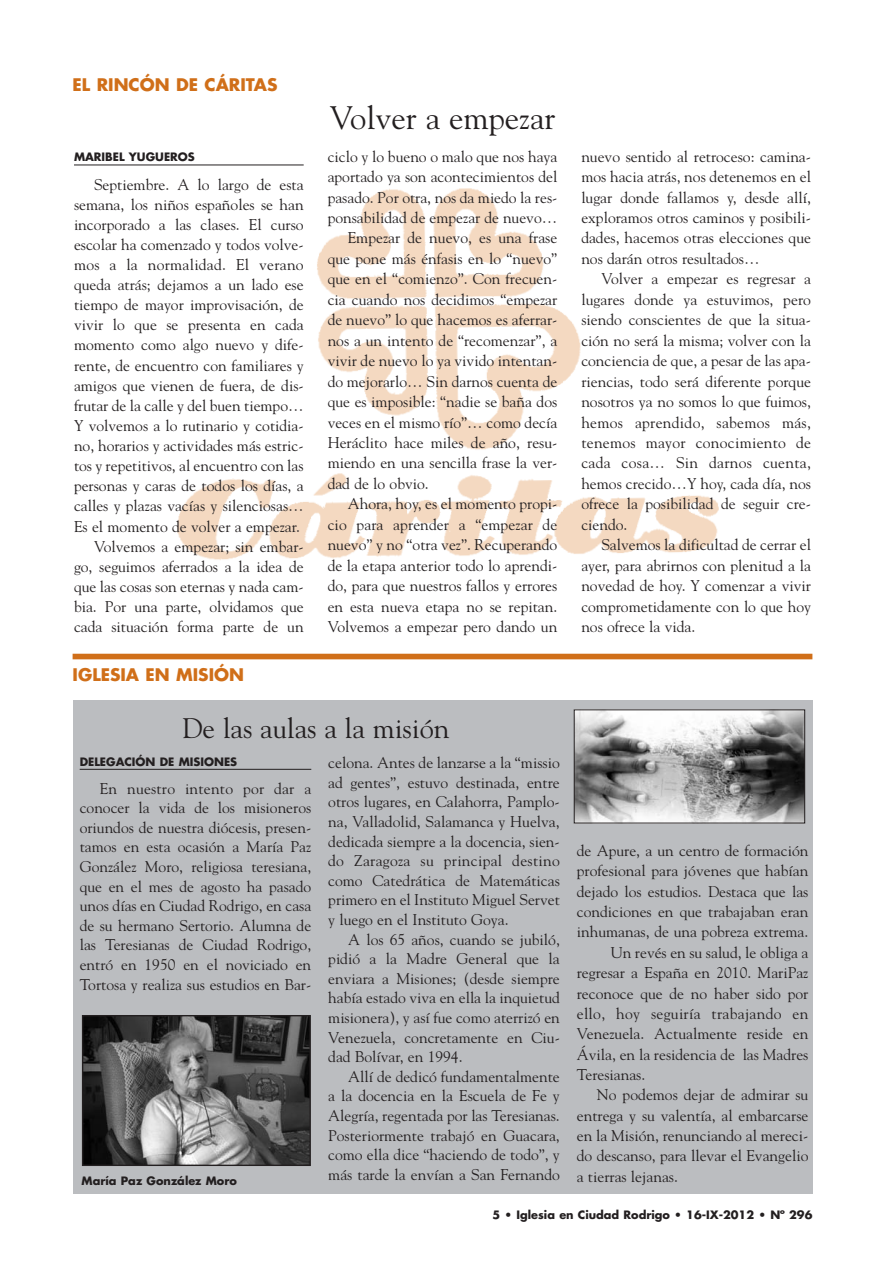
<style>
.page{position:relative;width:893px;height:1263px;background:#fff}
.page>*{position:absolute;margin:0;border:0;box-sizing:border-box;transform-origin:0 0}
.t1{font:32.4px "Goudy";color:#231f20}
.t2{font:28.2px "Goudy";color:#231f20}
.t3{font:700 16.95px "Futura";color:#d06f19}
.t4{font:15.45px/19.6px "Goudy";color:#231f20;text-align:justify}
.t5{font:15.45px "Goudy";letter-spacing:.02em;color:#231f20}
.t6{font:700 11.25px "Futura";color:#231f20}
</style>
<div class="page">
<div style="left:73px;top:700px;width:739px;height:493px;background:#bbbdc0"></div>
<img style="left:138px;top:164px;width:581px;height:396px">
<hr style="left:74px;top:165px;width:230px;height:1px;background:#231f20">
<div style="left:73px;top:654px;width:739px;height:5px;background:#d06f19"></div>
<hr style="left:80px;top:769px;width:231px;height:1px;background:#231f20">
<img style="left:576px;top:712px;width:227px;height:109px">
<div style="left:574px;top:710px;width:231px;height:113px;border:1px solid #231f20"></div>
<img style="left:84px;top:1017px;width:225px;height:147px">
<div style="left:82px;top:1015px;width:229px;height:151px;border:1px solid #231f20"></div>
<p class="t3" style="left:73px;top:77px;width:206px">EL RINCÓN DE CÁRITAS</p>
<p class="t6" style="left:74px;top:152px;width:122px">MARIBEL YUGUEROS</p>
<p class="t4" style="left:74px;top:175px;width:231px;line-height:20.1px;text-align:right">Septiembre. A lo largo de esta semana, los niños españoles se han incorporado a las clases. El curso escolar ha comenzado y todos volve&shy;mos a la normalidad. El verano queda atrás; dejamos a un lado ese tiempo de mayor improvisación, de vivir lo que se presenta en cada momento como algo nuevo y dife&shy;rente, de encuentro con familiares y amigos que vienen de fuera, de dis&shy;frutar de la calle y del buen tiempo… Y volvemos a lo rutinario y cotidia&shy;no, horarios y actividades más estric&shy;tos y repetitivos, al encuentro con las personas y caras de todos los días, a calles y plazas vacías y silenciosas… Es el momento de volver a empezar.<br>Volvemos a empezar; sin embar&shy;go, seguimos aferrados a la idea de que las cosas son eternas y nada cam&shy;bia. Por una parte, olvidamos que cada situación forma parte de un</p>
<p class="t3" style="left:73px;top:667px;width:173px">IGLESIA EN MISIÓN</p>
<h1 class="t1" style="left:330px;top:104px;width:227px">Volver a empezar</h1>
<p class="t4" style="left:327px;top:148px;width:231px">ciclo y lo bueno o malo que nos haya</p>
<p class="t4" style="left:327px;top:168px;width:231px">aportado ya son acontecimientos del</p>
<p class="t4" style="left:327px;top:189px;width:231px">pasado. Por otra, nos da miedo la res-</p>
<p class="t4" style="left:327px;top:209px;width:231px">ponsabilidad de empezar de nuevo…</p>
<p class="t4" style="left:347px;top:229px;width:211px">Empezar de nuevo, es una frase</p>
<p class="t4" style="left:327px;top:250px;width:231px">que pone más énfasis en lo “nuevo”</p>
<p class="t4" style="left:327px;top:270px;width:231px">que en el “comienzo”. Con frecuen-</p>
<p class="t4" style="left:327px;top:291px;width:231px">cia cuando nos decidimos “empezar</p>
<p class="t4" style="left:327px;top:311px;width:231px">de nuevo” lo que hacemos es aferrar-</p>
<p class="t4" style="left:327px;top:332px;width:231px">nos a un intento de “recomenzar”, a</p>
<p class="t4" style="left:327px;top:352px;width:231px">vivir de nuevo lo ya vivido intentan-</p>
<p class="t4" style="left:327px;top:373px;width:231px">do mejorarlo… Sin darnos cuenta de</p>
<p class="t4" style="left:327px;top:393px;width:231px">que es imposible: “nadie se baña dos</p>
<p class="t4" style="left:327px;top:414px;width:231px">veces en el mismo río”… como decía</p>
<p class="t4" style="left:327px;top:434px;width:231px">Heráclito hace miles de año, resu-</p>
<p class="t4" style="left:327px;top:454px;width:231px">miendo en una sencilla frase la ver-</p>
<p class="t4" style="left:327px;top:475px;width:103px">dad de lo obvio.</p>
<p class="t4" style="left:347px;top:495px;width:211px">Ahora, hoy, es el momento propi-</p>
<p class="t4" style="left:327px;top:516px;width:231px">cio para aprender a “empezar de</p>
<p class="t4" style="left:327px;top:536px;width:231px">nuevo” y no “otra vez”. Recuperando</p>
<p class="t4" style="left:327px;top:557px;width:231px">de la etapa anterior todo lo aprendi-</p>
<p class="t4" style="left:327px;top:577px;width:231px">do, para que nuestros fallos y errores</p>
<p class="t4" style="left:327px;top:598px;width:231px">en esta nueva etapa no se repitan.</p>
<p class="t4" style="left:327px;top:618px;width:231px">Volvemos a empezar pero dando un</p>
<h2 class="t2" style="left:182px;top:717px;width:269px">De las aulas a la misión</h2>
<p class="t6" style="left:80px;top:757px;width:159px">DELEGACIÓN DE MISIONES</p>
<p class="t4" style="left:80px;top:780px;width:233px;text-indent:20px">En nuestro intento por dar a conocer la vida de los misioneros oriundos de nuestra diócesis, presen&shy;tamos en esta ocasión a María Paz González Moro, religiosa teresiana, que en el mes de agosto ha pasado unos días en Ciudad Rodrigo, en casa de su hermano Sertorio. Alumna de las Teresianas de Ciudad Rodrigo, entró en 1950 en el noviciado en Tortosa y realiza sus estudios en Bar-</p>
<p class="t6" style="left:82px;top:1176px;width:157px">María Paz González Moro</p>
<p class="t4" style="left:328px;top:754px;width:233px">celona. Antes de lanzarse a la “missio ad gentes”, estuvo destinada, entre otros lugares, en Calahorra, Pamplo&shy;na, Valladolid, Salamanca y Huelva, dedicada siempre a la docencia, sien&shy;do Zaragoza su principal destino como Catedrática de Matemáticas primero en el Instituto Miguel Servet y luego en el Instituto Goya.</p>
<p class="t4" style="left:328px;top:931px;width:233px;text-indent:20px">A los 65 años, cuando se jubiló, pidió a la Madre General que la enviara a Misiones; (desde siempre había estado viva en ella la inquietud misionera), y así fue como aterrizó en Venezuela, concretamente en Ciu&shy;dad Bolívar, en 1994.</p>
<p class="t4" style="left:328px;top:1068px;width:233px;text-indent:20px">Allí de dedicó fundamentalmente a la docencia en la Escuela de Fe y Alegría, regentada por las Teresianas.<br>Posteriormente trabajó en Guacara, como ella dice “haciendo de todo”, y más tarde la envían a San Fernando</p>
<p class="t4" style="left:581px;top:147px;width:231px;line-height:20.4px">nuevo sentido al retroceso: camina&shy;mos hacia atrás, nos detenemos en el lugar donde fallamos y, desde allí, exploramos otros caminos y posibili&shy;dades, hacemos otras elecciones que nos darán otros resultados…</p>
<p class="t4" style="left:581px;top:270px;width:231px;line-height:20.4px;text-indent:20px">Volver a empezar es regresar a lugares donde ya estuvimos, pero siendo conscientes de que la situa&shy;ción no será la misma; volver con la conciencia de que, a pesar de las apa&shy;riencias, todo será diferente porque nosotros ya no somos lo que fuimos, hemos aprendido, sabemos más, tenemos mayor conocimiento de cada cosa… Sin darnos cuenta, hemos crecido…Y hoy, cada día, nos ofrece la posibilidad de seguir cre&shy;ciendo.</p>
<p class="t4" style="left:581px;top:536px;width:231px;line-height:20.4px;text-indent:20px">Salvemos la dificultad de cerrar el ayer, para abrirnos con plenitud a la novedad de hoy. Y comenzar a vivir comprometidamente con lo que hoy nos ofrece la vida.</p>
<p class="t4" style="left:577px;top:842px;width:233px">de Apure, a un centro de formación</p>
<p class="t4" style="left:577px;top:862px;width:233px">profesional para jóvenes que habían</p>
<p class="t4" style="left:577px;top:883px;width:233px">dejado los estudios. Destaca que las</p>
<p class="t4" style="left:577px;top:903px;width:233px">condiciones en que trabajaban eran</p>
<p class="t4" style="left:577px;top:924px;width:233px">inhumanas, de una pobreza extrema.</p>
<p class="t4" style="left:610px;top:944px;width:199px">Un revés en su salud, le obliga a</p>
<p class="t4" style="left:577px;top:964px;width:233px">regresar a España en 2010. MariPaz</p>
<p class="t4" style="left:577px;top:985px;width:233px">reconoce que de no haber sido por</p>
<p class="t5" style="left:577px;top:1007px;width:233px">ello, hoy seguiría trabajando en</p>
<p class="t4" style="left:577px;top:1025px;width:233px">Venezuela. Actualmente reside en</p>
<p class="t4" style="left:577px;top:1046px;width:233px">Ávila, en la residencia de las Madres</p>
<p class="t4" style="left:577px;top:1066px;width:70px">Teresianas.</p>
<p class="t4" style="left:596px;top:1086px;width:213px">No podemos dejar de admirar su</p>
<p class="t4" style="left:577px;top:1107px;width:233px">entrega y su valentía, al embarcarse</p>
<p class="t4" style="left:577px;top:1127px;width:233px">en la Misión, renunciando al mereci-</p>
<p class="t4" style="left:577px;top:1147px;width:233px">do descanso, para llevar el Evangelio</p>
<p class="t4" style="left:577px;top:1168px;width:103px">a tierras lejanas.</p>
<p class="t6" style="left:492px;top:1209px;width:321px">5 • Iglesia en Ciudad Rodrigo • 16-IX-2012 • Nº 296</p>
</div>
